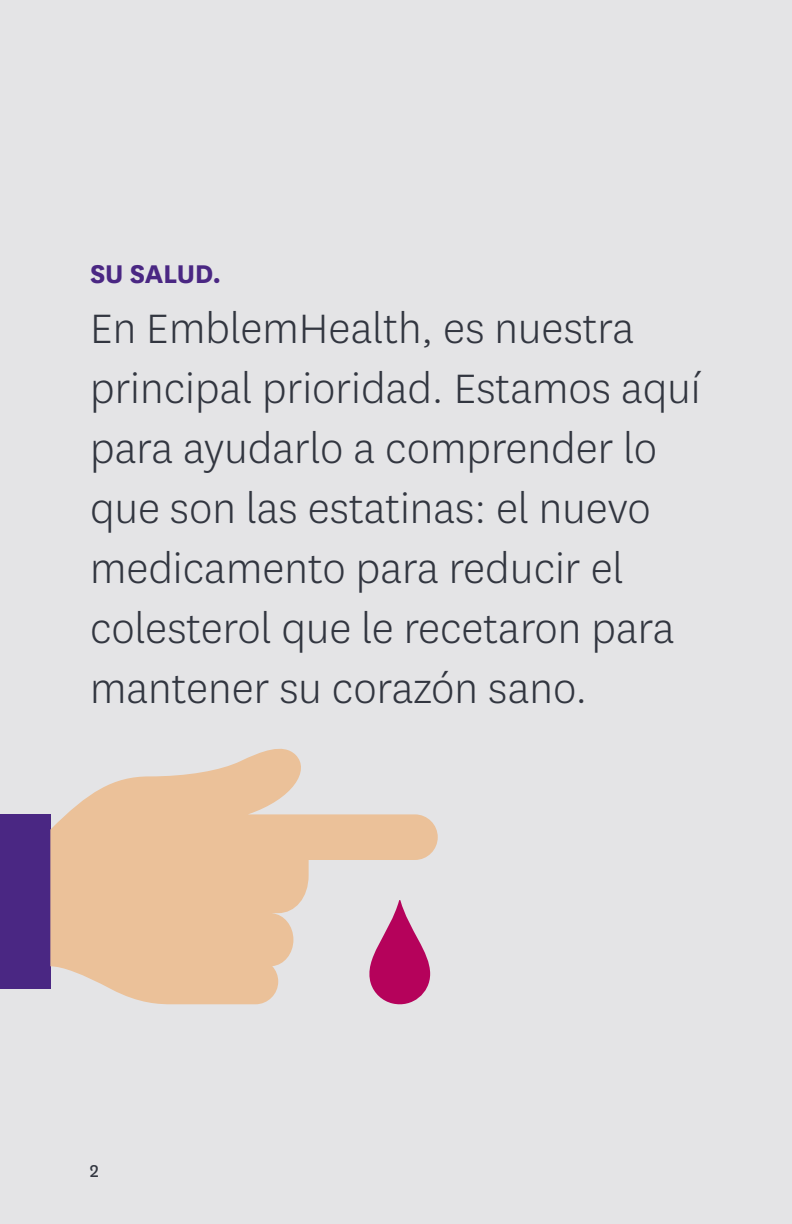
<style>
.page{position:relative;width:792px;height:1224px;background:#e4e4e6}
.page>*{position:absolute;margin:0;border:0;box-sizing:border-box;transform-origin:0 0}
.H1_Subhead{font:300 48px/60px "National";color:#323640}
.t1{font:700 30px "National";letter-spacing:-.01em;color:#4a2783}
.Folio_Left{font:20px "National";color:#323640}
</style>
<div class="page">
<div style="left:0;top:814px;width:50px;height:175px;background:#4a2783"></div>
<svg style="left:50px;top:748px;width:388px;height:256px;fill:#ebc199"></svg>
<h1 class="t1" style="left:90px;top:252px;width:133px">SU SALUD.</h1>
<p class="H1_Subhead" style="left:90px;top:297px;width:612px">En EmblemHealth, es nuestra principal prioridad. Estamos aquí para ayudarlo a comprender lo que son las estatinas: el nuevo medicamento para reducir el colesterol que le recetaron para mantener su corazón sano.</p>
<p class="Folio_Left" style="left:90px;top:1157px;width:11px">2</p>
</div>
